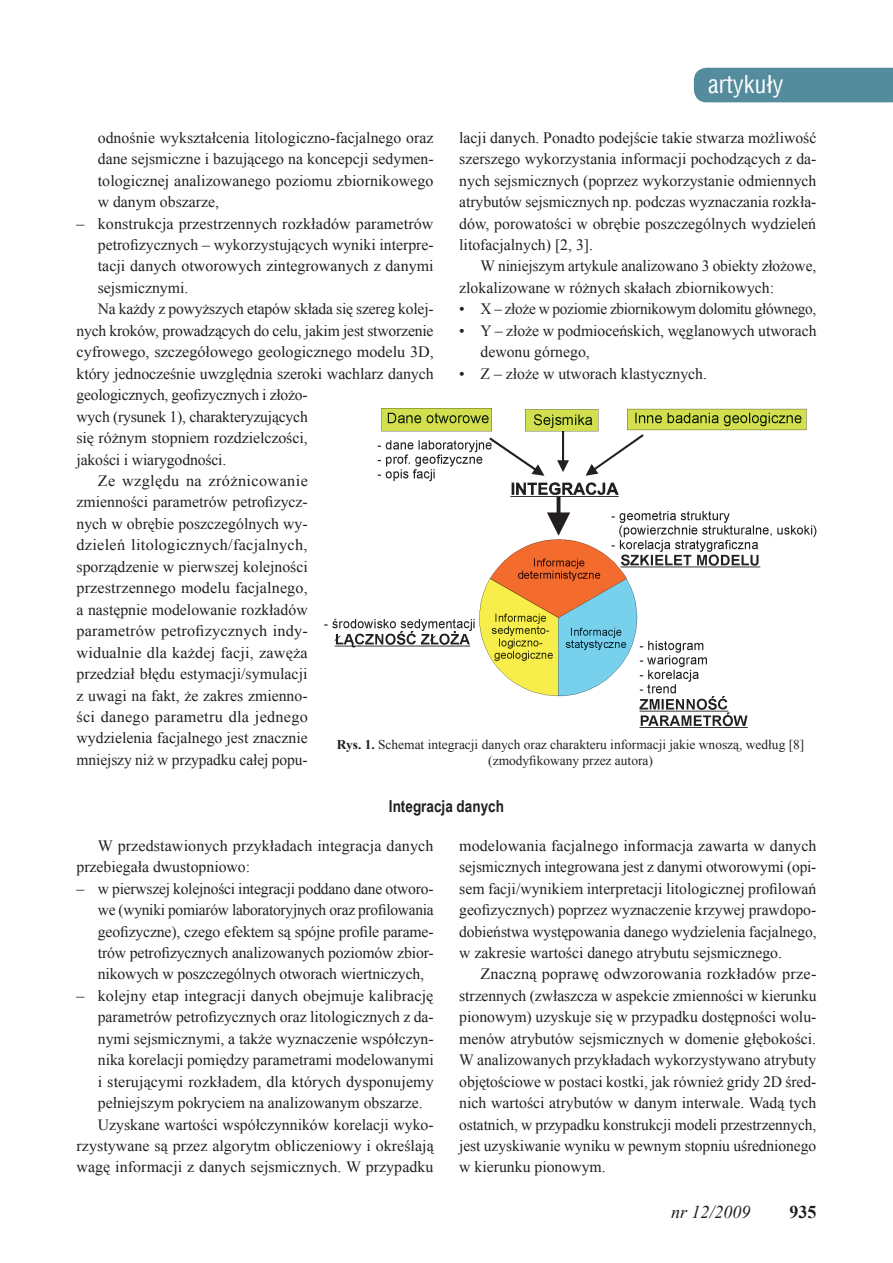
<style>
.page{position:relative;width:893px;height:1263px;background:#fff}
.page>*{position:absolute;margin:0;border:0;box-sizing:border-box;transform-origin:0 0}
.t1{font:24px "Switzerland Condensed";color:#fff}
.t2{font:italic 18px "Times New Roman";color:#231f20}
.t3{font:700 18px "Times New Roman";color:#231f20}
.t4{font:700 16.5px "Arial Narrow";color:#231f20}
.t5{font:15.75px/21.5px "Times New Roman";color:#231f20;text-align:justify}
.t6{font:15.75px "Times New Roman";letter-spacing:-.02em;color:#231f20}
.t7{font:15.75px "Times New Roman";letter-spacing:.02em;color:#231f20}
.t8{font:15.75px "Times New Roman";letter-spacing:.025em;color:#231f20}
.t9{font:13.35px/16px "Times New Roman";color:#231f20;text-align:center}
.s1{font-weight:700}
</style>
<div class="page">
<div style="left:694px;top:68px;width:199px;height:34px;background:#548c9e"></div>
<img style="left:325px;top:409px;width:491px;height:318px">
<h1 class="t1" style="left:708px;top:70px;width:77px">artykuły</h1>
<p class="t5" style="left:98px;top:126px;width:337px">odnośnie wykształcenia litologiczno-facjalnego oraz dane sejsmiczne i bazującego na koncepcji sedymen&shy;tologicznej analizowanego poziomu zbiornikowego w danym obszarze,</p>
<p class="t5" style="left:77px;top:212px;width:358px">– konstrukcja przestrzennych rozkładów parametrów</p>
<p class="t5" style="left:98px;top:234px;width:337px">petrofizycznych – wykorzystujących wyniki interpre-</p>
<p class="t5" style="left:98px;top:255px;width:337px">tacji danych otworowych zintegrowanych z danymi</p>
<p class="t5" style="left:98px;top:277px;width:92px">sejsmicznymi.</p>
<p class="t5" style="left:98px;top:298px;width:337px">Na każdy z powyższych etapów składa się szereg kolej-</p>
<p class="t5" style="left:77px;top:320px;width:359px">nych kroków, prowadzących do celu, jakim jest stworzenie</p>
<p class="t5" style="left:77px;top:341px;width:359px">cyfrowego, szczegółowego geologicznego modelu 3D,</p>
<p class="t5" style="left:77px;top:362px;width:359px">który jednocześnie uwzględnia szeroki wachlarz danych</p>
<p class="t5" style="left:77px;top:384px;width:233px">geologicznych, geofizycznych i złożo-</p>
<p class="t5" style="left:77px;top:405px;width:233px">wych (rysunek 1), charakteryzujących</p>
<p class="t5" style="left:77px;top:427px;width:233px">się różnym stopniem rozdzielczości,</p>
<p class="t5" style="left:77px;top:448px;width:151px">jakości i wiarygodności.</p>
<p class="t8" style="left:98px;top:470px;width:212px">Ze względu na zróżnicowanie</p>
<p class="t5" style="left:77px;top:491px;width:233px">zmienności parametrów petrofizycz-</p>
<p class="t5" style="left:77px;top:513px;width:233px">nych w obrębie poszczególnych wy-</p>
<p class="t7" style="left:77px;top:534px;width:233px">dzieleń litologicznych/facjalnych,</p>
<p class="t5" style="left:77px;top:555px;width:233px">sporządzenie w pierwszej kolejności</p>
<p class="t5" style="left:77px;top:577px;width:233px">przestrzennego modelu facjalnego,</p>
<p class="t5" style="left:77px;top:598px;width:233px">a następnie modelowanie rozkładów</p>
<p class="t5" style="left:77px;top:620px;width:233px">parametrów petrofizycznych indy-</p>
<p class="t5" style="left:77px;top:641px;width:233px">widualnie dla każdej facji, zawęża</p>
<p class="t5" style="left:77px;top:663px;width:233px">przedział błędu estymacji/symulacji</p>
<p class="t5" style="left:77px;top:684px;width:233px">z uwagi na fakt, że zakres zmienno-</p>
<p class="t5" style="left:77px;top:706px;width:233px">ści danego parametru dla jednego</p>
<p class="t5" style="left:77px;top:727px;width:233px">wydzielenia facjalnego jest znacznie</p>
<p class="t5" style="left:77px;top:749px;width:233px">mniejszy niż w przypadku całej popu-</p>
<p class="t5" style="left:459px;top:126px;width:359px">lacji danych. Ponadto podejście takie stwarza możliwość szerszego wykorzystania informacji pochodzących z da&shy;nych sejsmicznych (poprzez wykorzystanie odmiennych atrybutów sejsmicznych np. podczas wyznaczania rozkła&shy;dów, porowatości w obrębie poszczególnych wydzieleń litofacjalnych) [2, 3].</p>
<p class="t5" style="left:459px;top:255px;width:359px;text-indent:21px">W niniejszym artykule analizowano 3 obiekty złożowe, zlokalizowane w różnych skałach zbiornikowych:</p>
<p class="t6" style="left:459px;top:298px;width:359px">• X – złoże w poziomie zbiornikowym dolomitu głównego,</p>
<p class="t5" style="left:480px;top:320px;width:337px;text-indent:-21px">• Y – złoże w podmioceńskich, węglanowych utworach dewonu górnego,</p>
<p class="t5" style="left:459px;top:362px;width:249px">• Z – złoże w utworach klastycznych.</p>
<p class="t9" style="left:337px;top:736px;width:469px"><span class="s1">Rys. 1.</span> Schemat integracji danych oraz charakteru informacji jakie wnoszą, według [8] (zmodyfikowany przez autora)</p>
<p class="t4" style="left:389px;top:794px;width:117px">Integracja danych</p>
<p class="t5" style="left:77px;top:834px;width:358px;text-indent:21px">W przedstawionych przykładach integracja danych przebiegała dwustopniowo:</p>
<p class="t5" style="left:98px;top:877px;width:338px;text-indent:-21px">– w pierwszej kolejności integracji poddano dane otworo&shy;we (wyniki pomiarów laboratoryjnych oraz profilowania geofizyczne), czego efektem są spójne profile parame&shy;trów petrofizycznych analizowanych poziomów zbior&shy;nikowych w poszczególnych otworach wiertniczych,</p>
<p class="t5" style="left:77px;top:984px;width:358px">– kolejny etap integracji danych obejmuje kalibrację</p>
<p class="t5" style="left:98px;top:1006px;width:337px">parametrów petrofizycznych oraz litologicznych z da-</p>
<p class="t5" style="left:98px;top:1027px;width:337px">nymi sejsmicznymi, a także wyznaczenie współczyn-</p>
<p class="t5" style="left:98px;top:1049px;width:338px">nika korelacji pomiędzy parametrami modelowanymi</p>
<p class="t5" style="left:98px;top:1070px;width:338px">i sterującymi rozkładem, dla których dysponujemy</p>
<p class="t5" style="left:98px;top:1092px;width:326px">pełniejszym pokryciem na analizowanym obszarze.</p>
<p class="t5" style="left:98px;top:1113px;width:337px">Uzyskane wartości współczynników korelacji wyko-</p>
<p class="t5" style="left:77px;top:1135px;width:359px">rzystywane są przez algorytm obliczeniowy i określają</p>
<p class="t5" style="left:77px;top:1156px;width:359px">wagę informacji z danych sejsmicznych. W przypadku</p>
<p class="t5" style="left:459px;top:834px;width:359px">modelowania facjalnego informacja zawarta w danych sejsmicznych integrowana jest z danymi otworowymi (opi&shy;sem facji/wynikiem interpretacji litologicznej profilowań geofizycznych) poprzez wyznaczenie krzywej prawdopo&shy;dobieństwa występowania danego wydzielenia facjalnego, w zakresie wartości danego atrybutu sejsmicznego.</p>
<p class="t5" style="left:459px;top:963px;width:359px;text-indent:21px">Znaczną poprawę odwzorowania rozkładów prze&shy;strzennych (zwłaszcza w aspekcie zmienności w kierunku pionowym) uzyskuje się w przypadku dostępności wolu&shy;menów atrybutów sejsmicznych w domenie głębokości.<br>W analizowanych przykładach wykorzystywano atrybuty objętościowe w postaci kostki, jak również gridy 2D śred&shy;nich wartości atrybutów w danym interwale. Wadą tych ostatnich, w przypadku konstrukcji modeli przestrzennych, jest uzyskiwanie wyniku w pewnym stopniu uśrednionego w kierunku pionowym.</p>
<p class="t2" style="left:671px;top:1200px;width:81px">nr 12/2009</p>
<p class="t3" style="left:789px;top:1199px;width:28px">935</p>
</div>
